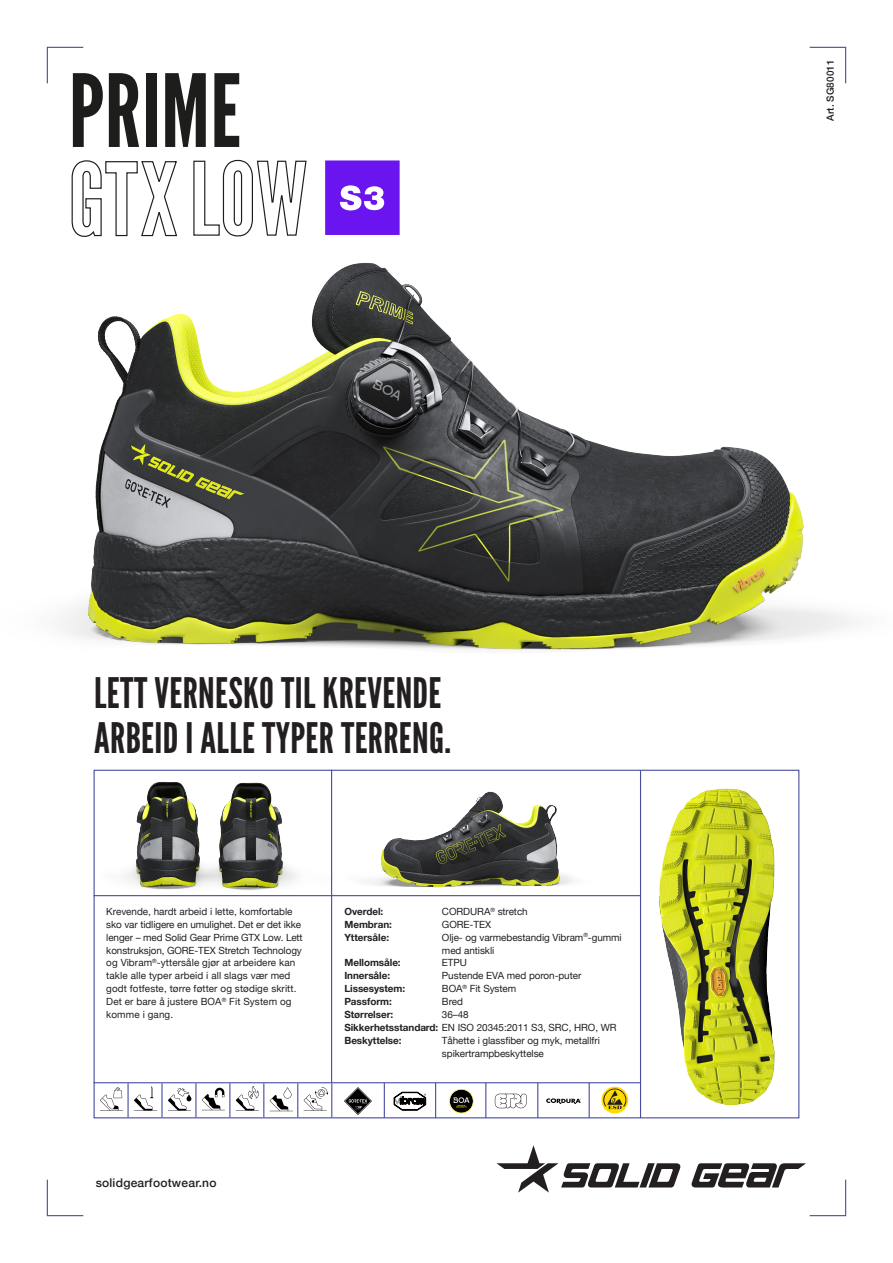
<style>
.page{position:relative;width:893px;height:1263px;background:#fff}
.page>*{position:absolute;margin:0;border:0;box-sizing:border-box;transform-origin:0 0}
.t1{font:42px/45px "League Gothic";letter-spacing:.01em;color:#231f20}
.t2{font:500 12px "Helvetica Neue";letter-spacing:.02em;color:#231f20}
.t3{font:9.9px/12.9px "Helvetica Neue";letter-spacing:-.005em;color:#231f20}
.t4{font:700 9.9px "Helvetica Neue";letter-spacing:-.005em;color:#231f20}
.t5{font:500 9.9px "Helvetica Neue";letter-spacing:.01em;color:#231f20}
.s1{font-weight:700}
</style>
<div class="page">
<img style="left:641px;top:772px;width:134px;height:344px">
<img style="left:332px;top:772px;width:241px;height:123px">
<img style="left:96px;top:781px;width:235px;height:116px">
<img style="left:60px;top:263px;width:796px;height:388px">
<hr style="left:94px;top:895px;width:546px;height:1px;background:#494da0">
<hr style="left:94px;top:1082px;width:546px;height:1px;background:#494da0">
<hr style="left:331px;top:770px;width:1px;height:313px;background:#494da0">
<hr style="left:127px;top:1083px;width:2px;height:34px;background:#494da0">
<hr style="left:161px;top:1083px;width:2px;height:34px;background:#494da0">
<hr style="left:195px;top:1083px;width:2px;height:34px;background:#494da0">
<hr style="left:229px;top:1083px;width:1px;height:34px;background:#494da0">
<hr style="left:263px;top:1083px;width:1px;height:34px;background:#494da0">
<hr style="left:297px;top:1083px;width:1px;height:34px;background:#494da0">
<hr style="left:331px;top:1083px;width:1px;height:34px;background:#494da0">
<hr style="left:537px;top:1083px;width:1px;height:35px;background:#494da0">
<hr style="left:435px;top:1083px;width:1px;height:35px;background:#494da0">
<hr style="left:589px;top:1083px;width:1px;height:35px;background:#494da0">
<hr style="left:485px;top:1083px;width:1px;height:35px;background:#494da0">
<hr style="left:384px;top:1083px;width:1px;height:35px;background:#494da0">
<hr style="left:640px;top:770px;width:1px;height:348px;background:#494da0">
<svg style="left:100px;top:1087px;width:23px;height:24px"></svg>
<svg style="left:236px;top:1086px;width:23px;height:25px"></svg>
<svg style="left:134px;top:1086px;width:23px;height:25px"></svg>
<svg style="left:168px;top:1088px;width:23px;height:23px"></svg>
<svg style="left:202px;top:1088px;width:23px;height:22px"></svg>
<svg style="left:304px;top:1087px;width:24px;height:24px"></svg>
<svg style="left:270px;top:1087px;width:23px;height:24px"></svg>
<svg style="left:495px;top:1094px;width:32px;height:14px"></svg>
<svg style="left:344px;top:1087px;width:28px;height:28px"></svg>
<svg style="left:394px;top:1092px;width:32px;height:18px"></svg>
<svg style="left:449px;top:1089px;width:25px;height:24px"></svg>
<svg style="left:546px;top:1098px;width:35px;height:6px"></svg>
<svg style="left:601px;top:1087px;width:28px;height:27px"></svg>
<svg style="left:109px;top:73px;width:30px;height:74px"></svg>
<div style="left:146px;top:73px;width:11px;height:74px;background:#1d1d1b"></div>
<svg style="left:165px;top:73px;width:41px;height:74px"></svg>
<svg style="left:214px;top:73px;width:25px;height:74px"></svg>
<svg style="left:71px;top:160px;width:107px;height:77px"></svg>
<svg style="left:325px;top:160px;width:75px;height:75px;background:#7d32f1"></svg>
<svg style="left:193px;top:159px;width:114px;height:78px"></svg>
<svg style="left:496px;top:1145px;width:184px;height:47px"></svg>
<svg style="left:692px;top:1163px;width:155px;height:54px"></svg>
<svg style="left:46px;top:1179px;width:38px;height:38px"></svg>
<svg style="left:809px;top:46px;width:38px;height:38px"></svg>
<svg style="left:46px;top:46px;width:57px;height:101px"></svg>
<p class="t5" style="left:822px;top:121px;width:63px;rotate:-90deg">Art. SG80011</p>
<h1 class="t1" style="left:94px;top:670px;width:358px">LETT VERNESKO TIL KREVENDE<br>ARBEID I ALLE TYPER TERRENG.</h1>
<p class="t3" style="left:106px;top:905px;width:198px">Krevende, hardt arbeid i lette, komfortable sko var tidligere en umulighet. Det er det ikke lenger – med Solid Gear Prime GTX Low. Lett konstruksjon, GORE-TEX Stretch Technology og Vibram<sup>®</sup>-yttersåle gjør at arbeidere kan takle alle typer arbeid i all slags vær med godt fotfeste, tørre føtter og stødige skritt.<br>Det er bare å justere BOA<sup>®</sup> Fit System og komme i gang.</p>
<p class="t4" style="left:344px;top:904px;width:40px">Overdel:</p>
<p class="t3" style="left:442px;top:905px;width:87px">CORDURA<sup>®</sup> stretch</p>
<p class="t4" style="left:344px;top:916px;width:49px">Membran:</p>
<p class="t3" style="left:442px;top:918px;width:51px">GORE-TEX</p>
<p class="t4" style="left:344px;top:929px;width:46px">Yttersåle:</p>
<p class="t3" style="left:442px;top:931px;width:181px">Olje- og varmebestandig Vibram<sup>®</sup>-gummi med antiskli</p>
<p class="t4" style="left:344px;top:955px;width:58px">Mellomsåle:</p>
<p class="t3" style="left:442px;top:957px;width:27px">ETPU</p>
<p class="t4" style="left:344px;top:968px;width:47px">Innersåle:</p>
<p class="t3" style="left:442px;top:970px;width:141px">Pustende EVA med poron-puter</p>
<p class="t4" style="left:344px;top:981px;width:62px">Lissesystem:</p>
<p class="t3" style="left:442px;top:983px;width:76px">BOA<sup>®</sup> Fit System</p>
<p class="t4" style="left:344px;top:994px;width:49px">Passform:</p>
<p class="t3" style="left:442px;top:995px;width:22px">Bred</p>
<p class="t4" style="left:344px;top:1006px;width:50px">Størrelser:</p>
<p class="t3" style="left:344px;top:1008px;width:274px;text-indent:98px">36–48<br><span class="s1">Sikkerhetsstandard:</span> EN ISO 20345:2011 S3, SRC, HRO, WR<br><span class="s1">Beskyttelse:</span></p>
<p class="t3" style="left:442px;top:1034px;width:159px">Tåhette i glassfiber og myk, metallfri spikertrampbeskyttelse</p>
<p class="t2" style="left:96px;top:1173px;width:122px">solidgearfootwear.no</p>
</div>
